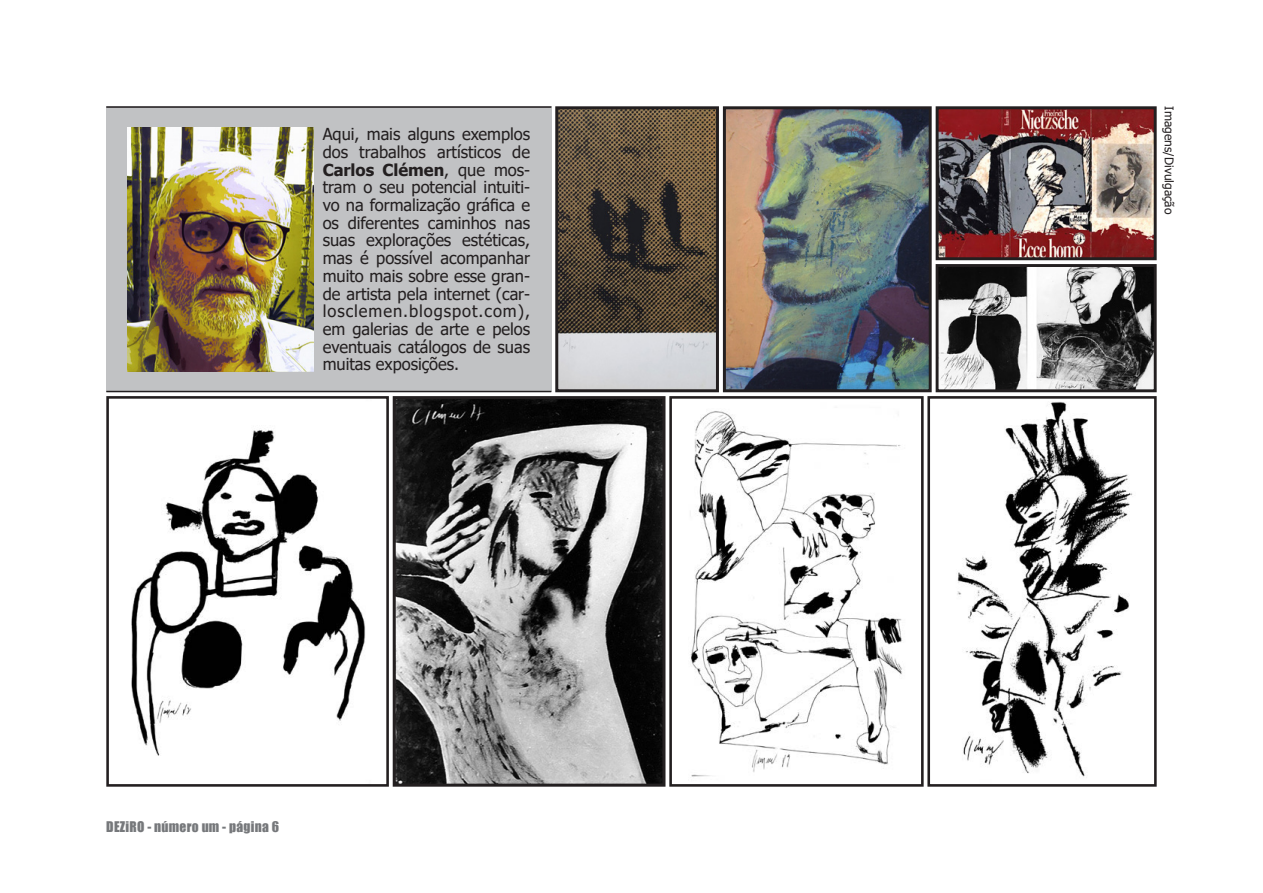
<style>
.page{position:relative;width:1263px;height:893px;background:#fff}
.page>*{position:absolute;margin:0;border:0;box-sizing:border-box;transform-origin:0 0}
.texto_base{font:16.5px/17.7px "Tahoma";letter-spacing:-.005em;color:#231f20;text-align:justify}
.t1{font:13.5px "Impact";letter-spacing:.02em;color:#76787b}
.texto_base-2{font:12px "Tahoma";color:#231f20}
.s1{font-weight:700}
</style>
<div class="page">
<div style="left:106px;top:106px;width:445px;height:286px;background:#c1c2c4"></div>
<img style="left:957px;top:402px;width:176px;height:375px">
<div style="left:927px;top:396px;width:230px;height:391px;border:3px solid #231f20"></div>
<img style="left:131px;top:430px;width:235px;height:326px">
<div style="left:106px;top:396px;width:283px;height:391px;border:3px solid #231f20"></div>
<img style="left:691px;top:411px;width:211px;height:366px">
<div style="left:669px;top:396px;width:255px;height:391px;border:3px solid #231f20"></div>
<img style="left:727px;top:110px;width:201px;height:278px">
<div style="left:723px;top:106px;width:209px;height:286px;border:3px solid #231f20"></div>
<img style="left:397px;top:400px;width:264px;height:383px">
<div style="left:393px;top:396px;width:272px;height:391px;border:3px solid #231f20"></div>
<img style="left:940px;top:110px;width:213px;height:146px">
<div style="left:936px;top:106px;width:221px;height:154px;border:3px solid #231f20"></div>
<img style="left:940px;top:268px;width:213px;height:120px">
<div style="left:936px;top:264px;width:221px;height:128px;border:3px solid #231f20"></div>
<img style="left:128px;top:128px;width:185px;height:243px">
<img style="left:559px;top:110px;width:156px;height:278px">
<div style="left:555px;top:106px;width:164px;height:286px;border:3px solid #231f20"></div>
<hr style="left:106px;top:106px;width:445px;height:2px;background:#231f20">
<hr style="left:106px;top:391px;width:445px;height:1px;background:#231f20">
<p class="texto_base" style="left:323px;top:126px;width:209px">Aqui, mais alguns exemplos dos trabalhos artísticos de <span class="s1">Carlos Clémen</span>, que mos&shy;tram o seu potencial intuiti&shy;vo na formalização gráfica e os diferentes caminhos nas suas explorações estéticas, mas é possível acompanhar muito mais sobre esse gran&shy;de artista pela internet (car&shy;losclemen.blogspot.com), em galerias de arte e pelos eventuais catálogos de suas muitas exposições.</p>
<p class="t1" style="left:106px;top:817px;width:174px">DEZiRO - número um - página 6</p>
<p class="texto_base-2" style="left:1177px;top:106px;width:109px;rotate:90deg">Imagens/Divulgação</p>
</div>
